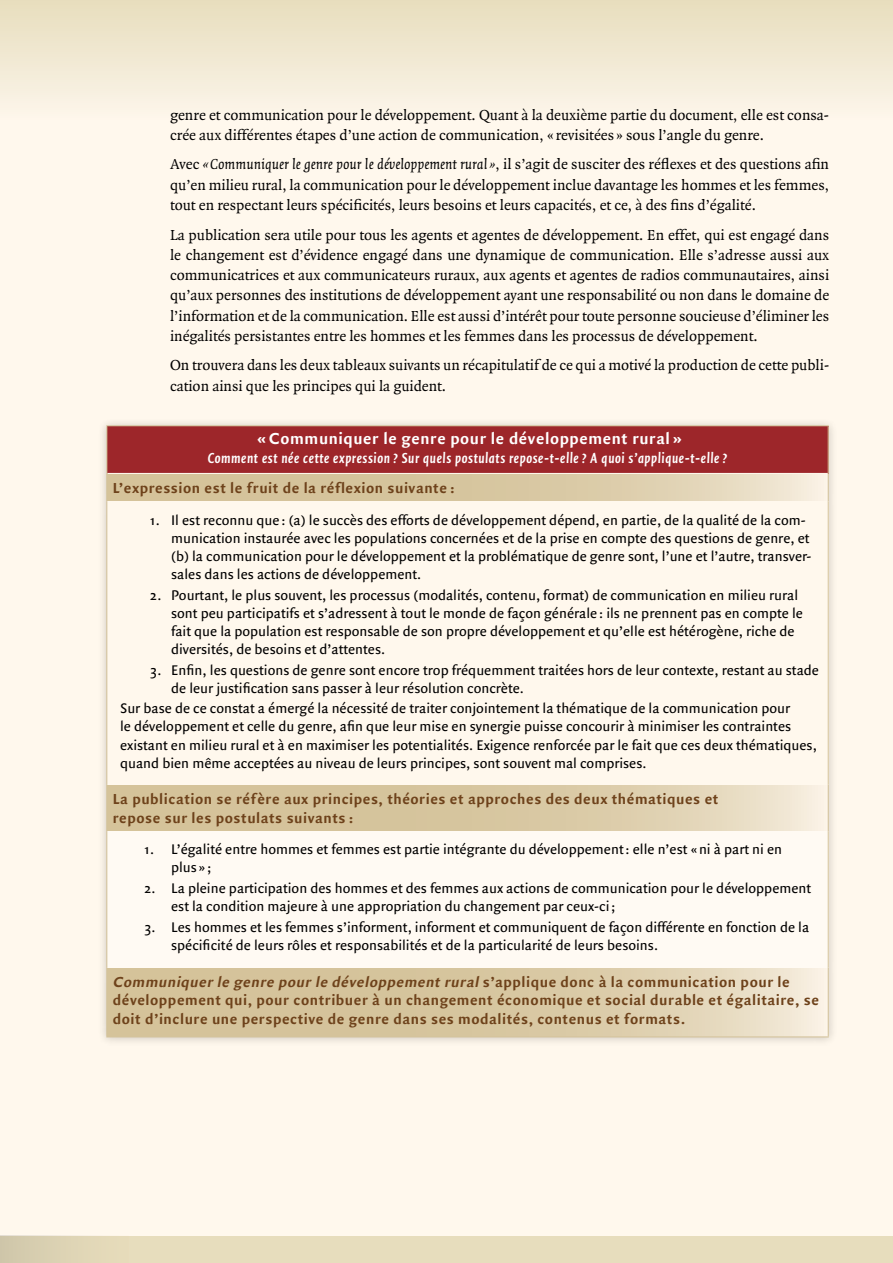
<style>
.page{position:relative;width:893px;height:1263px;background:#fff}
.page>*{position:absolute;margin:0;border:0;box-sizing:border-box;transform-origin:0 0}
.t1{font:700 17.1px "Quadraat Sans";letter-spacing:.035em;color:#fff}
.t2{font:15.6px/20.2px "Quadraat";color:#000}
.t3{font:700 15.6px/18.8px "Quadraat Sans";letter-spacing:.035em;color:#6e421b}
.t4{font:italic 700 15.6px "Quadraat Sans Con";letter-spacing:.035em;color:#fff}
.t5{font:15px/18px "Quadraat Sans";color:#000}
.s1{font-style:italic}
</style>
<div class="page">
<div style="left:0;top:35px;width:893px;height:1228px;background:#fff8ed"></div>
<div style="left:0;top:0;width:893px;height:121px;background:linear-gradient(to bottom,#e7ddbd,#fdf6ec)"></div>
<div style="left:0;top:1236px;width:893px;height:27px;background:#e5dbb8"></div>
<div style="left:0;top:1235px;width:129px;height:28px;background:linear-gradient(to right,#d0c7aa,#e9debc)"></div>
<div style="left:97px;top:416px;width:741px;height:630px;background:#000;opacity:.2"></div>
<div style="left:107px;top:426px;width:721px;height:47px;background:#9d262a"></div>
<svg style="left:107px;top:474px;width:721px;height:562px;background:#dccca9"></svg>
<div style="left:107px;top:501px;width:721px;height:283px;background:#fff8ed"></div>
<div style="left:107px;top:831px;width:721px;height:136px;background:#fffaf3"></div>
<hr style="left:107px;top:473px;width:721px;height:1px;background:#fff8ed">
<hr style="left:106px;top:425px;width:723px;height:1px;background:#d4c39b">
<hr style="left:106px;top:426px;width:1px;height:47px;background:#d4c39b">
<hr style="left:828px;top:426px;width:1px;height:47px;background:#d4c39b">
<svg style="left:106px;top:473px;width:1px;height:28px"></svg>
<svg style="left:828px;top:473px;width:1px;height:28px"></svg>
<hr style="left:106px;top:501px;width:1px;height:283px;background:#d4c39b">
<hr style="left:828px;top:501px;width:1px;height:283px;background:#d4c39b">
<hr style="left:106px;top:784px;width:1px;height:47px;background:#d4c39b">
<hr style="left:828px;top:784px;width:1px;height:47px;background:#d4c39b">
<hr style="left:106px;top:831px;width:1px;height:136px;background:#d4c39b">
<hr style="left:828px;top:831px;width:1px;height:136px;background:#d4c39b">
<hr style="left:106px;top:967px;width:1px;height:69px;background:#d4c39b">
<hr style="left:828px;top:967px;width:1px;height:69px;background:#d4c39b">
<hr style="left:106px;top:1036px;width:723px;height:1px;background:#d4c39b">
<p class="t2" style="left:170px;top:105px;width:660px">genre et communication pour le développement. Quant à la deuxième partie du document, elle est consa&shy;crée aux différentes étapes d’une action de communication, « revisitées » sous l’angle du genre.</p>
<p class="t2" style="left:170px;top:155px;width:661px;text-align:justify">Avec <span class="s1">« Communiquer le genre pour le développement rural»</span>, il s’agit de susciter des réflexes et des questions afin qu’en milieu rural, la communication pour le développement inclue davantage les hommes et les femmes, tout en respectant leurs spécificités, leurs besoins et leurs capacités, et ce, à des fins d’égalité.</p>
<p class="t2" style="left:170px;top:225px;width:661px;text-align:justify">La publication sera utile pour tous les agents et agentes de développement. En effet, qui est engagé dans le changement est d’évidence engagé dans une dynamique de communication. Elle s’adresse aussi aux communicatrices et aux communicateurs ruraux, aux agents et agentes de radios communautaires, ainsi qu’aux personnes des institutions de développement ayant une responsabilité ou non dans le domaine de l’information et de la communication. Elle est aussi d’intérêt pour toute personne soucieuse d’éliminer les inégalités persistantes entre les hommes et les femmes dans les processus de développement.</p>
<p class="t2" style="left:170px;top:356px;width:661px">On trouvera dans les deux tableaux suivants un récapitulatif de ce qui a motivé la production de cette publi&shy;cation ainsi que les principes qui la guident.</p>
<p class="t1" style="left:257px;top:429px;width:426px">« Communiquer le genre pour le développement rural »</p>
<p class="t4" style="left:208px;top:449px;width:521px">Comment est née cette expression ? Sur quels postulats repose-t-elle ? A quoi s’applique-t-elle ?</p>
<p class="t3" style="left:113px;top:479px;width:343px">L’expression est le fruit de la réflexion suivante :</p>
<p class="t5" style="left:171px;top:511px;width:642px;text-indent:-21px">1. Il est reconnu que : (a) le succès des efforts de développement dépend, en partie, de la qualité de la com&shy;munication instaurée avec les populations concernées et de la prise en compte des questions de genre, et (b) la communication pour le développement et la problématique de genre sont, l’une et l’autre, transver&shy;sales dans les actions de développement.</p>
<p class="t5" style="left:171px;top:586px;width:633px;text-indent:-21px">2. Pourtant, le plus souvent, les processus (modalités, contenu, format) de communication en milieu rural sont peu participatifs et s’adressent à tout le monde de façon générale : ils ne prennent pas en compte le fait que la population est responsable de son propre développement et qu’elle est hétérogène, riche de diversités, de besoins et d’attentes.</p>
<p class="t5" style="left:171px;top:661px;width:649px;text-indent:-21px">3. Enfin, les questions de genre sont encore trop fréquemment traitées hors de leur contexte, restant au stade de leur justification sans passer à leur résolution concrète.</p>
<p class="t5" style="left:120px;top:700px;width:698px">Sur base de ce constat a émergé la nécessité de traiter conjointement la thématique de la communication pour<br>le développement et celle du genre, afin que leur mise en synergie puisse concourir à minimiser les contraintes existant en milieu rural et à en maximiser les potentialités. Exigence renforcée par le fait que ces deux thématiques, quand bien même acceptées au niveau de leurs principes, sont souvent mal comprises.</p>
<p class="t3" style="left:113px;top:790px;width:607px">La publication se réfère aux principes, théories et approches des deux thématiques et repose sur les postulats suivants :</p>
<p class="t5" style="left:171px;top:841px;width:612px;text-indent:-27px">1. L’égalité entre hommes et femmes est partie intégrante du développement: elle n’est «ni à part ni en plus » ;</p>
<p class="t5" style="left:171px;top:880px;width:642px;text-indent:-27px">2. La pleine participation des hommes et des femmes aux actions de communication pour le développement est la condition majeure à une appropriation du changement par ceux-ci;</p>
<p class="t5" style="left:171px;top:919px;width:640px;text-indent:-27px">3. Les hommes et les femmes s’informent, informent et communiquent de façon différente en fonction de la spécificité de leurs rôles et responsabilités et de la particularité de leurs besoins.</p>
<p class="t3" style="left:113px;top:973px;width:708px"><span class="s1">Communiquer le genre pour le développement rural</span> s ’ a p p l i q u e d o n c à l a co m m u n i cat i o n po u r l e développement qui, pour contribuer à un changement économique et social durable et égalitaire, se doit d’inclure une perspective de genre dans ses modalités, contenus et formats.</p>
</div>
